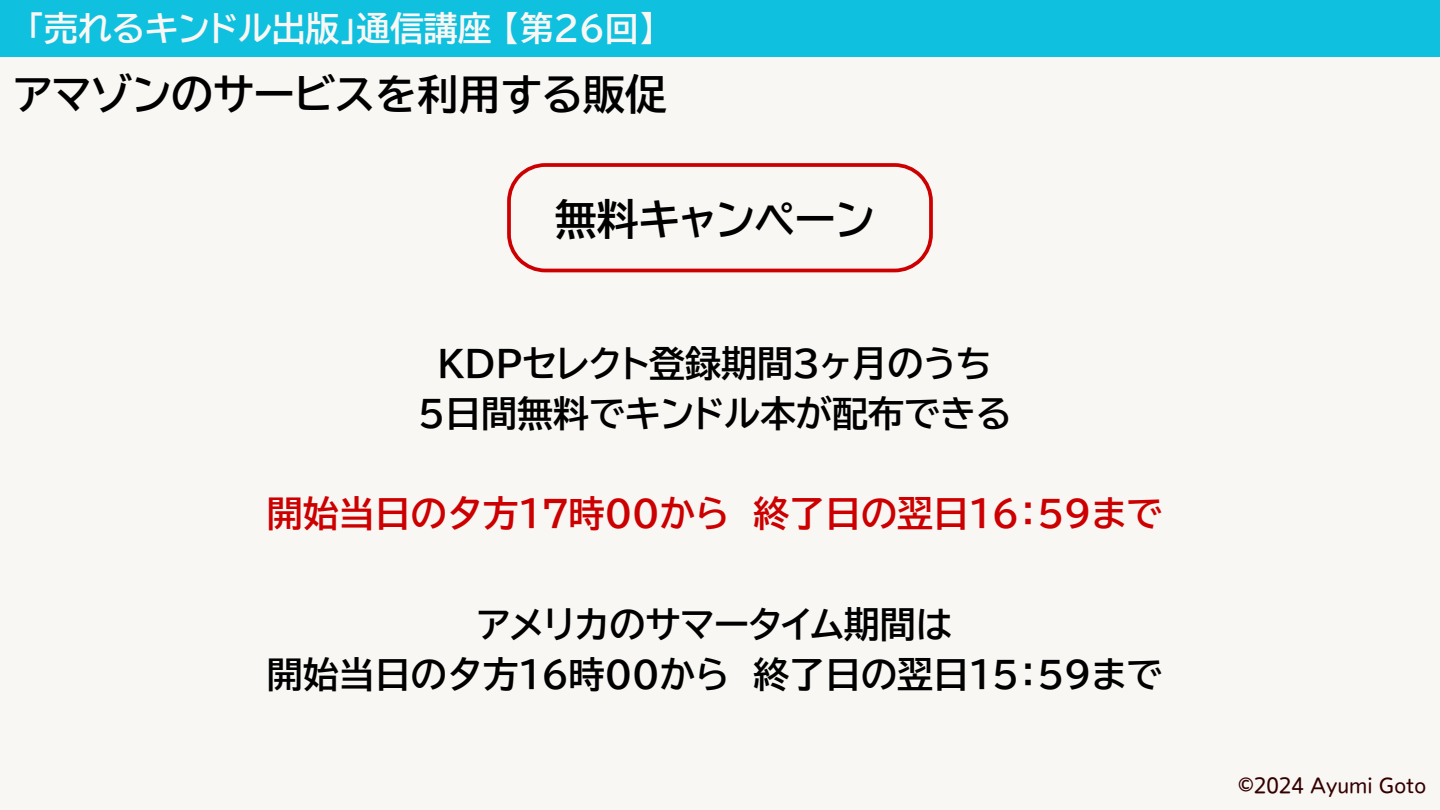
<style>
.page{position:relative;width:1440px;height:810px;background:#f9f7f4}
.page>*{position:absolute;margin:0;border:0;box-sizing:border-box;transform-origin:0 0}
.t1{font:700 42px "BIZUDP Gothic";color:#000}
.t2{font:700 36px/50.2px "BIZUDP Gothic";color:#000;text-align:center}
.t3{font:700 36px "BIZUDP Gothic";color:#c00}
.t4{font:700 33.8px "BIZUDP Gothic";color:#f9f7f4}
.t5{font:20px "Nud Motoya Maru Std W3";color:#300}
</style>
<div class="page">
<div style="left:0;top:0;width:1440px;height:56px;background:#10c0df"></div>
<svg style="left:507px;top:163px;width:426px;height:109px"></svg>
<h1 class="t4" style="left:27px;top:11px;width:630px">「売れるキンドル出版」通信講座【第26回】</h1>
<h1 class="t1" style="left:14px;top:74px;width:654px">アマゾンのサービスを利用する販促</h1>
<h2 class="t1" style="left:555px;top:198px;width:321px">無料キャンペーン</h2>
<h3 class="t2" style="left:418px;top:338px;width:595px">KDPセレクト登録期間3ヶ月のうち<br>5日間無料でキンドル本が配布できる</h3>
<h3 class="t3" style="left:267px;top:496px;width:897px">開始当日の夕方17時00から　終了日の翌日16：59まで</h3>
<p class="t2" style="left:267px;top:599px;width:897px">アメリカのサマータイム期間は<br>開始当日の夕方16時00から　終了日の翌日15：59まで</p>
<h3 class="t5" style="left:1238px;top:776px;width:189px">©︎2024 Ayumi Goto</h3>
</div>
